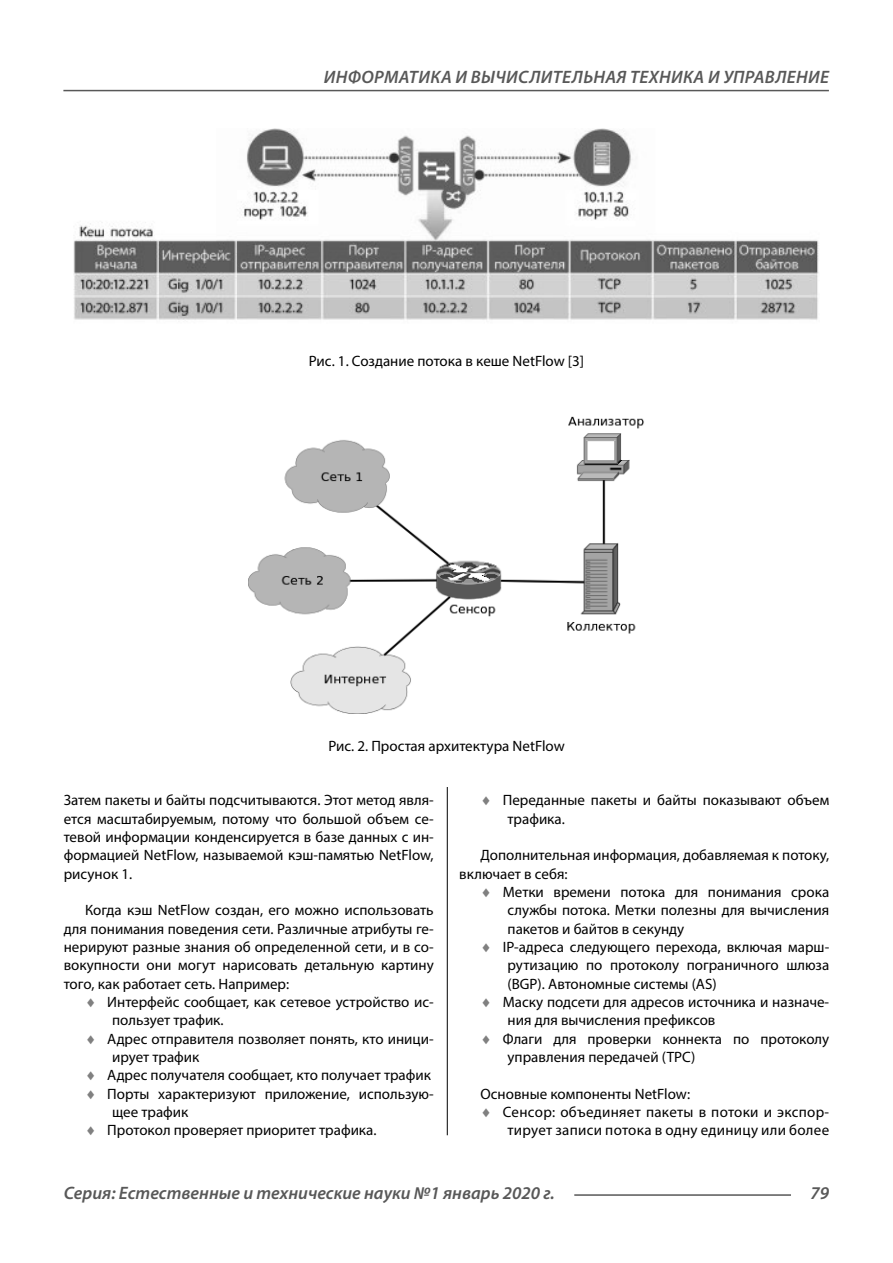
<style>
.page{position:relative;width:893px;height:1263px;background:#fff}
.page>*{position:absolute;margin:0;border:0;box-sizing:border-box;transform-origin:0 0}
.t1{font:italic 600 18px "Myriad Pro";color:#585858}
.t2{font:italic 600 18px "Myriad Pro";letter-spacing:.02em;color:#585858}
.t3{font:15px/18.3px "Myriad Pro";color:#000}
.t4{font:15px/18.3px "Myriad Pro";letter-spacing:.02em;color:#000;text-align:right}
.s1{color:#808080}
</style>
<div class="page">
<hr style="left:447px;top:128px;width:1px;height:1007px;background:#000">
<img style="left:73px;top:129px;width:746px;height:200px">
<img style="left:249px;top:415px;width:395px;height:299px">
<hr style="left:574px;top:1194px;width:217px;height:2px;background:#585858">
<hr style="left:63px;top:90px;width:766px;height:1px;background:#585858">
<p class="t2" style="left:324px;top:71px;width:507px">ИНФОРМАТИКА И ВЫЧИСЛИТЕЛЬНАЯ ТЕХНИКА И УПРАВЛЕНИЕ</p>
<p class="t3" style="left:309px;top:353px;width:277px">Рис. 1. Создание потока в кеше NetFlow [3]</p>
<p class="t3" style="left:328px;top:738px;width:238px">Рис. 2. Простая архитектура NetFlow</p>
<p class="t3" style="left:64px;top:792px;width:371px;text-align:justify">Затем пакеты и байты подсчитываются. Этот метод явля&shy;ется масштабируемым, потому что большой объем се&shy;тевой информации конденсируется в базе данных с ин&shy;формацией NetFlow, называемой кэш-памятью NetFlow, рисунок 1.</p>
<p class="t3" style="left:64px;top:902px;width:371px;text-align:justify;text-indent:21px">Когда кэш NetFlow создан, его можно использовать для понимания поведения сети. Различные атрибуты ге&shy;нерируют разные знания об определенной сети, и в со&shy;вокупности они могут нарисовать детальную картину того, как работает сеть. Например:</p>
<p class="t3" style="left:112px;top:994px;width:323px;text-indent:-27px"><span class="s1">◻</span> Интерфейс сообщает, как сетевое устройство ис&shy;пользует трафик.</p>
<p class="t3" style="left:112px;top:1031px;width:323px;text-indent:-27px"><span class="s1">◻</span> Адрес отправителя позволяет понять, кто иници&shy;ирует трафик</p>
<p class="t3" style="left:85px;top:1067px;width:347px"><span class="s1">◻</span> Адрес получателя сообщает, кто получает трафик</p>
<p class="t3" style="left:112px;top:1086px;width:323px;text-indent:-27px"><span class="s1">◻</span> Порты характеризуют приложение, использую&shy;щее трафик</p>
<p class="t3" style="left:85px;top:1122px;width:293px"><span class="s1">◻</span> Протокол проверяет приоритет трафика.</p>
<p class="t3" style="left:507px;top:792px;width:323px;text-indent:-27px"><span class="s1">◻</span> Переданные пакеты и байты показывают объем трафика.</p>
<p class="t3" style="left:459px;top:847px;width:371px;text-indent:21px">Дополнительная информация, добавляемая к потоку, включает в себя:</p>
<p class="t3" style="left:507px;top:884px;width:323px;text-align:justify;text-indent:-27px"><span class="s1">◻</span> Метки времени потока для понимания срока службы потока. Метки полезны для вычисления пакетов и байтов в секунду</p>
<p class="t3" style="left:507px;top:939px;width:323px;text-align:justify;text-indent:-27px"><span class="s1">◻</span> IP-адреса следующего перехода, включая марш&shy;рутизацию по протоколу пограничного шлюза (BGP). Автономные системы (AS)</p>
<p class="t3" style="left:507px;top:994px;width:323px;text-indent:-27px"><span class="s1">◻</span> Маску подсети для адресов источника и назначе&shy;ния для вычисления префиксов</p>
<p class="t3" style="left:507px;top:1031px;width:323px;text-indent:-27px"><span class="s1">◻</span> Флаги для проверки коннекта по протоколу управления передачей (TPC)</p>
<p class="t3" style="left:480px;top:1086px;width:211px">Основные компоненты NetFlow:</p>
<p class="t4" style="left:480px;top:1104px;width:350px"><span class="s1">◻</span> Сенсор: объединяет пакеты в потоки и экспор&shy;тирует записи потока в одну единицу или более</p>
<p class="t1" style="left:64px;top:1186px;width:493px">Серия: Естественные и технические науки №1 январь 2020 г.</p>
<p class="t1" style="left:810px;top:1186px;width:20px">79</p>
</div>
